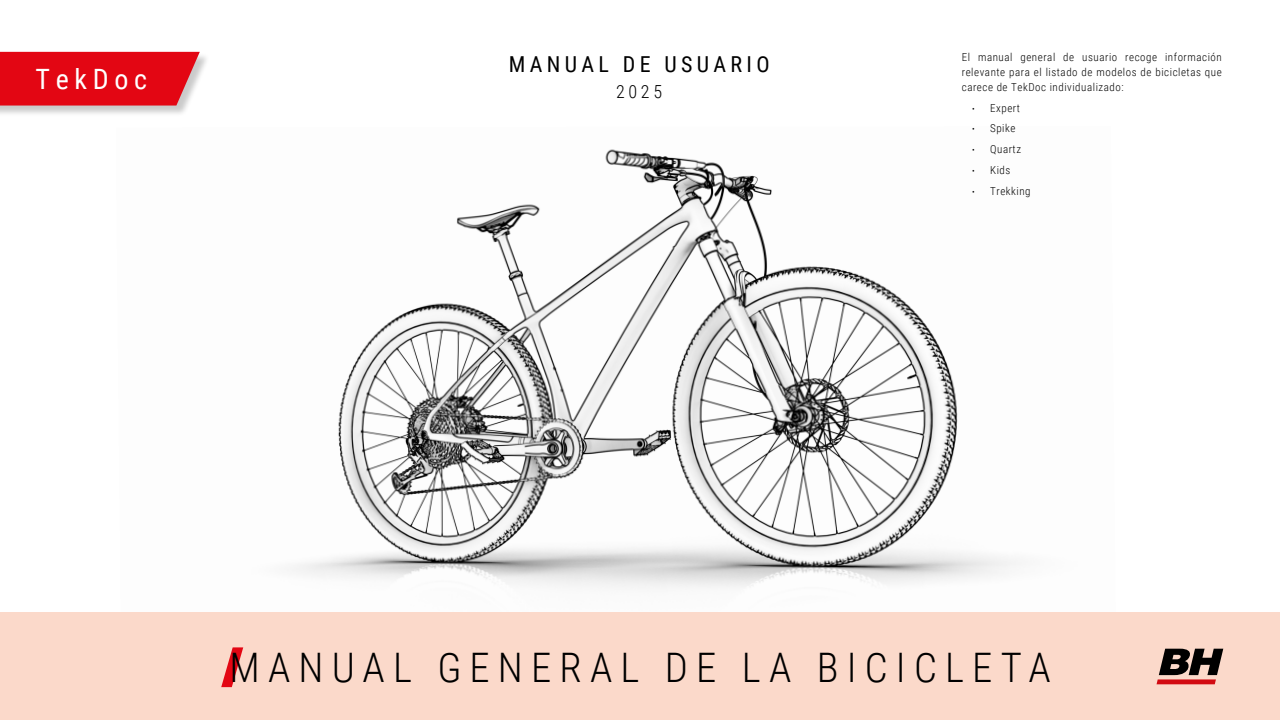
<style>
.page{position:relative;width:1280px;height:720px;background:#fff}
.page>*{position:absolute;margin:0;border:0;box-sizing:border-box;transform-origin:0 0}
.t1{font:300 40.7px "Roboto Condensed";letter-spacing:.2em;color:#000}
.t2{font:28px "Roboto Condensed";letter-spacing:.2em;color:#fff}
.t3{font:22px "Roboto Condensed";letter-spacing:.2em;color:#000}
.t4{font:300 18px "Roboto Condensed";color:#000}
.t5{font:300 11px/15px "Roboto Condensed";letter-spacing:.05em;color:#000;text-align:justify}
.s1{font-size:9px}
</style>
<div class="page">
<img style="left:116px;top:149px;width:1000px;height:464px">
<div style="left:0;top:613px;width:1280px;height:107px;background:#fbd9ca"></div>
<div style="left:0;top:52px;width:210px;height:65px;background:#000;opacity:.21"></div>
<svg style="left:0;top:52px;width:200px;height:54px;background:#e21420"></svg>
<svg style="left:1157px;top:649px;width:66px;height:36px"></svg>
<svg style="left:221px;top:647px;width:22px;height:40px"></svg>
<h2 class="t2" style="left:36px;top:59px;width:113px">TekDoc</h2>
<h3 class="t3" style="left:509px;top:49px;width:263px">MANUAL DE USUARIO</h3>
<h3 class="t4" style="left:616px;top:79px;width:47px">2025</h3>
<p class="t5" style="left:962px;top:49px;width:261px">El manual general de usuario recoge información relevante para el listado de modelos de bicicletas que carece de TekDoc individualizado:</p>
<p class="t5" style="left:972px;top:100px;width:49px"><span class="s1">•</span> Expert</p>
<p class="t5" style="left:972px;top:121px;width:45px"><span class="s1">•</span> Spike</p>
<p class="t5" style="left:972px;top:141px;width:50px"><span class="s1">•</span> Quartz</p>
<p class="t5" style="left:972px;top:162px;width:40px"><span class="s1">•</span> Kids</p>
<p class="t5" style="left:972px;top:183px;width:60px"><span class="s1">•</span> Trekking</p>
<h1 class="t1" style="left:230px;top:639px;width:823px">MANUAL GENERAL DE LA BICICLETA</h1>
</div>
